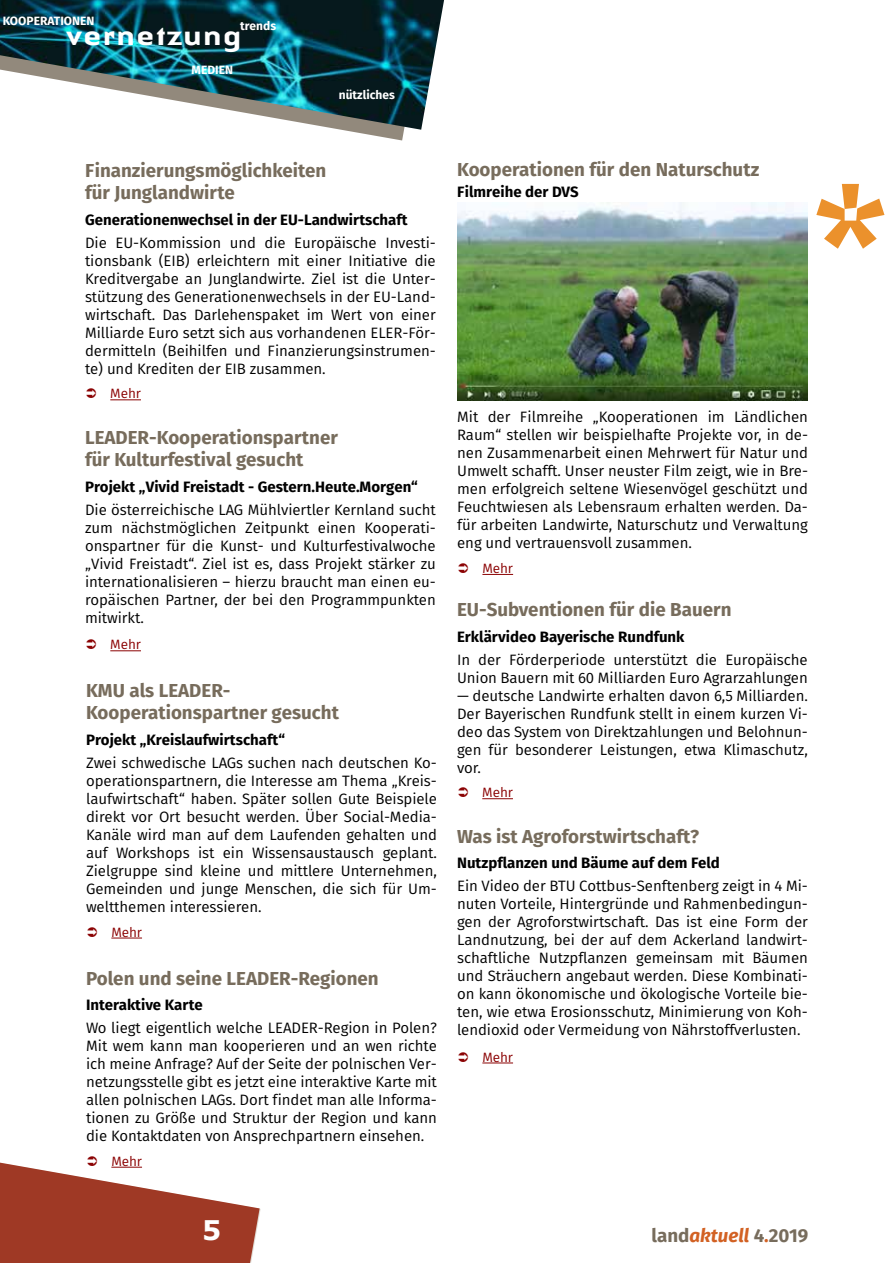
<style>
.page{position:relative;width:893px;height:1263px;background:#fff}
.page>*{position:absolute;margin:0;border:0;box-sizing:border-box;transform-origin:0 0}
.t1{font:500 30px "Authentic Sans LT";color:#fff}
.t2{font:700 27px "Verdana";color:#fff}
.t3{font:700 18.75px/22.5px "Fira Sans";color:#776c5c}
.t4{font:15px/18px "Fira Sans";letter-spacing:-.005em;color:#000;text-align:justify}
.t5{font:700 15px "Fira Sans";color:#000}
.t6{font:13.5px "Fira Sans";letter-spacing:-.01em;color:#8b0304}
.t7{font:700 12px "Fira Sans";color:#fff}
.s1{font-style:italic;color:#d26123}
.s2{color:#d26123}
</style>
<div class="page">
<svg style="left:343px;top:130px;width:61px;height:10px"></svg>
<img style="left:0;top:0;width:444px;height:130px">
<hr style="left:482px;top:798px;width:31px;height:1px;background:#8b0304">
<hr style="left:110px;top:399px;width:31px;height:1px;background:#8b0304">
<hr style="left:482px;top:1063px;width:31px;height:1px;background:#8b0304">
<hr style="left:110px;top:650px;width:31px;height:1px;background:#8b0304">
<hr style="left:482px;top:574px;width:31px;height:1px;background:#8b0304">
<img style="left:457px;top:202px;width:351px;height:198px">
<hr style="left:111px;top:938px;width:31px;height:1px;background:#8b0304">
<svg style="left:816px;top:184px;width:68px;height:65px"></svg>
<svg style="left:0;top:1162px;width:261px;height:101px"></svg>
<p class="t7" style="left:3px;top:10px;width:93px">KOOPERATIONEN</p>
<p class="t7" style="left:240px;top:15px;width:37px">trends</p>
<h1 class="t1" style="left:65px;top:16px;width:178px">vernetzung</h1>
<p class="t7" style="left:192px;top:59px;width:43px">MEDIEN</p>
<p class="t7" style="left:339px;top:85px;width:58px">nützliches</p>
<p class="t3" style="left:85px;top:158px;width:243px">Finanzierungsmöglichkeiten für Junglandwirte</p>
<p class="t5" style="left:85px;top:207px;width:324px">Generationenwechsel in der EU-Landwirtschaft</p>
<p class="t4" style="left:85px;top:233px;width:352px">Die EU-Kommission und die Europäische Investi&shy;tionsbank (EIB) erleichtern mit einer Initiative die Kreditvergabe an Junglandwirte. Ziel ist die Unter&shy;stützung des Generationenwechsels in der EU-Land&shy;wirtschaft. Das Darlehenspaket im Wert von einer Milliarde Euro setzt sich aus vorhandenen ELER-För&shy;dermitteln (Beihilfen und Finanzierungsinstrumen&shy;te) und Krediten der EIB zusammen.</p>
<p class="t6" style="left:110px;top:384px;width:32px">Mehr</p>
<p class="t3" style="left:85px;top:425px;width:254px">LEADER-Kooperationspartner für Kulturfestival gesucht</p>
<p class="t5" style="left:85px;top:474px;width:334px">Projekt „Vivid Freistadt - Gestern.Heute.Morgen“</p>
<p class="t4" style="left:85px;top:500px;width:352px">Die österreichische LAG Mühlviertler Kernland sucht zum nächstmöglichen Zeitpunkt einen Kooperati&shy;onspartner für die Kunst- und Kulturfestivalwoche „Vivid Freistadt“. Ziel ist es, dass Projekt stärker zu internationalisieren – hierzu braucht man einen eu&shy;ropäischen Partner, der bei den Programmpunkten mitwirkt.</p>
<p class="t6" style="left:110px;top:635px;width:32px">Mehr</p>
<p class="t3" style="left:86px;top:678px;width:254px">KMU als LEADER-<br>Kooperationspartner gesucht</p>
<p class="t5" style="left:86px;top:727px;width:201px">Projekt „Kreislaufwirtschaft“</p>
<p class="t4" style="left:86px;top:753px;width:352px">Zwei schwedische LAGs suchen nach deutschen Ko&shy;operationspartnern, die Interesse am Thema „Kreis&shy;laufwirtschaft“ haben. Später sollen Gute Beispiele direkt vor Ort besucht werden. Über Social-Media-Kanäle wird man auf dem Laufenden gehalten und auf Workshops ist ein Wissensaustausch geplant.<br>Zielgruppe sind kleine und mittlere Unternehmen, Gemeinden und junge Menschen, die sich für Um&shy;weltthemen interessieren.</p>
<p class="t6" style="left:111px;top:922px;width:32px">Mehr</p>
<p class="t3" style="left:86px;top:965px;width:294px">Polen und seine LEADER-Regionen</p>
<p class="t5" style="left:86px;top:992px;width:118px">Interaktive Karte</p>
<p class="t4" style="left:86px;top:1018px;width:352px">Wo liegt eigentlich welche LEADER-Region in Polen?<br>Mit wem kann man kooperieren und an wen richte ich meine Anfrage? Auf der Seite der polnischen Ver&shy;netzungsstelle gibt es jetzt eine interaktive Karte mit allen polnischen LAGs. Dort findet man alle Informa&shy;tionen zu Größe und Struktur der Region und kann die Kontaktdaten von Ansprechpartnern einsehen.</p>
<p class="t6" style="left:111px;top:1151px;width:32px">Mehr</p>
<p class="t3" style="left:457px;top:157px;width:304px">Kooperationen für den Naturschutz</p>
<p class="t5" style="left:457px;top:179px;width:123px">Filmreihe der DVS</p>
<p class="t4" style="left:457px;top:408px;width:352px">Mit der Filmreihe „Kooperationen im Ländlichen Raum“ stellen wir beispielhafte Projekte vor, in de&shy;nen Zusammenarbeit einen Mehrwert für Natur und Umwelt schafft. Unser neuster Film zeigt, wie in Bre&shy;men erfolgreich seltene Wiesenvögel geschützt und Feuchtwiesen als Lebensraum erhalten werden. Da&shy;für arbeiten Landwirte, Naturschutz und Verwaltung eng und vertrauensvoll zusammen.</p>
<p class="t6" style="left:482px;top:558px;width:32px">Mehr</p>
<p class="t3" style="left:457px;top:597px;width:276px">EU-Subventionen für die Bauern</p>
<p class="t5" style="left:457px;top:624px;width:229px">Erklärvideo Bayerische Rundfunk</p>
<p class="t4" style="left:457px;top:650px;width:352px">In der Förderperiode unterstützt die Europäische<br>Union Bauern mit 60 Milliarden Euro Agrarzahlungen</p>
<p class="t4" style="left:457px;top:686px;width:352px">— deutsche Landwirte erhalten davon 6,5 Milliarden.<br>Der Bayerischen Rundfunk stellt in einem kurzen Vi&shy;deo das System von Direktzahlungen und Belohnun&shy;gen für besonderer Leistungen, etwa Klimaschutz, vor.</p>
<p class="t6" style="left:482px;top:783px;width:32px">Mehr</p>
<p class="t3" style="left:457px;top:823px;width:244px">Was ist Agroforstwirtschaft?</p>
<p class="t5" style="left:457px;top:850px;width:264px">Nutzpflanzen und Bäume auf dem Feld</p>
<p class="t4" style="left:457px;top:876px;width:352px">Ein Video der BTU Cottbus-Senftenberg zeigt in 4 Mi&shy;nuten Vorteile, Hintergründe und Rahmenbedingun&shy;gen der Agroforstwirtschaft. Das ist eine Form der Landnutzung, bei der auf dem Ackerland landwirt&shy;schaftliche Nutzpflanzen gemeinsam mit Bäumen und Sträuchern angebaut werden. Diese Kombinati&shy;on kann ökonomische und ökologische Vorteile bie&shy;ten, wie etwa Erosionsschutz, Minimierung von Koh&shy;lendioxid oder Vermeidung von Nährstoffverlusten.</p>
<p class="t6" style="left:482px;top:1047px;width:32px">Mehr</p>
<h2 class="t2" style="left:202px;top:1211px;width:21px">5</h2>
<p class="t3" style="left:652px;top:1223px;width:158px">land<span class="s1">aktuell</span> 4<span class="s2">.</span>2019</p>
</div>
